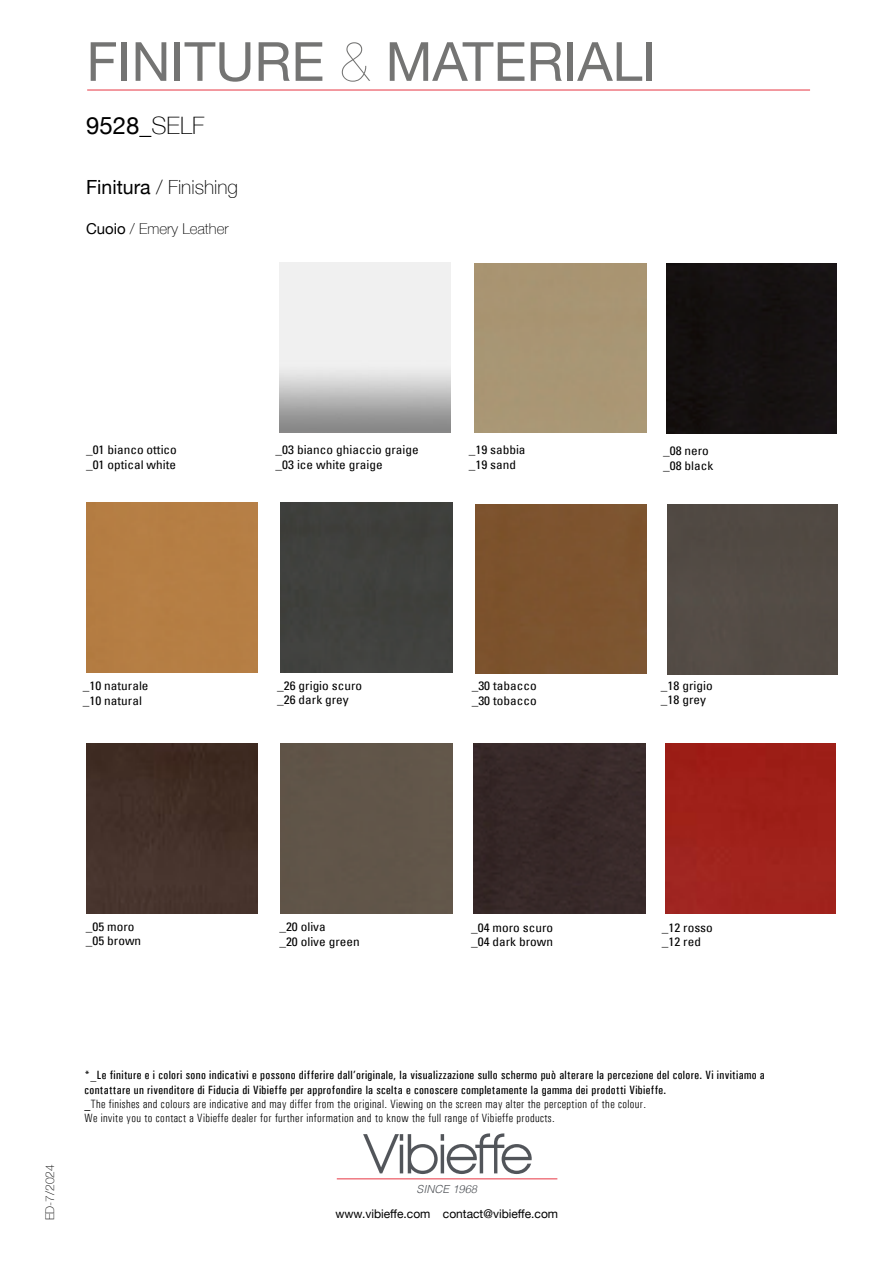
<style>
.page{position:relative;width:893px;height:1263px;background:#fff}
.page>*{position:absolute;margin:0;border:0;box-sizing:border-box;transform-origin:0 0}
.t1{font:54px "Helvetica Neue";color:#747473}
.t2{font:100 24px "Helvetica Neue";color:#000}
.t3{font:100 19.5px "Helvetica Neue";color:#000}
.t4{font:100 15px "Helvetica Neue";color:#000}
.t5{font:condensed 12px/14.4px "Univers";color:#000;scale:1.11 1}
.t6{font:500 condensed 12px/14.4px "Univers";letter-spacing:.03em;color:#000}
.t7{font:300 condensed 12px/14.4px "Univers";letter-spacing:.03em;color:#000}
.t8{font:12px "Helvetica Neue";color:#000}
.t9{font:100 12px "Helvetica Neue";color:#000}
.t10{font:italic 300 11.1px "Helvetica";color:#52555a}
.s1{font-weight:200}
.s2{font-weight:400}
</style>
<div class="page">
<svg style="left:363px;top:1133px;width:169px;height:41px"></svg>
<hr style="left:337px;top:1178px;width:220px;height:1px;background:#e73643">
<hr style="left:87px;top:90px;width:723px;height:1px;background:#e73643">
<div style="left:666px;top:264px;width:170px;height:169px;background:#151111"></div>
<div style="left:86px;top:503px;width:171px;height:170px;background:#b57e44"></div>
<div style="left:281px;top:503px;width:171px;height:170px;background:#40403e"></div>
<div style="left:475px;top:504px;width:172px;height:170px;background:#7d532e"></div>
<div style="left:667px;top:504px;width:170px;height:170px;background:#524b44"></div>
<img style="left:86px;top:744px;width:171px;height:169px">
<div style="left:281px;top:744px;width:171px;height:169px;background:#615549"></div>
<div style="left:474px;top:744px;width:171px;height:169px;background:#372928"></div>
<div style="left:665px;top:744px;width:170px;height:169px;background:#9f211a"></div>
<h1 class="t1" style="left:86px;top:23px;width:571px">FINITURE <span class="s1">&amp;</span> MATERIALI</h1>
<h2 class="t2" style="left:86px;top:108px;width:120px"><span class="s2">9528</span>_SELF</h2>
<h3 class="t3" style="left:86px;top:172px;width:154px"><span class="s2">Finitura</span> / Finishing</h3>
<p class="t4" style="left:86px;top:218px;width:144px"><span class="s2">Cuoio</span> / Emery Leather</p>
<p class="t5" style="left:86px;top:443px;width:83px">_01 bianco ottico _01 optical white</p>
<p class="t5" style="left:663px;top:444px;width:47px">_08 nero _08 black</p>
<p class="t5" style="left:276px;top:443px;width:131px">_03 bianco ghiaccio graige _03 ice white graige</p>
<p class="t5" style="left:469px;top:443px;width:53px">_19 sabbia _19 sand</p>
<p class="t5" style="left:83px;top:679px;width:61px">_10 naturale _10 natural</p>
<p class="t5" style="left:661px;top:678px;width:48px">_18 grigio _18 grey</p>
<p class="t5" style="left:277px;top:678px;width:78px">_26 grigio scuro _26 dark grey</p>
<p class="t5" style="left:472px;top:679px;width:60px">_30 tabacco _30 tobacco</p>
<p class="t5" style="left:279px;top:919px;width:74px">_20 oliva<br>_20 olive green</p>
<p class="t5" style="left:86px;top:919px;width:51px">_05 moro _05 brown</p>
<p class="t5" style="left:662px;top:920px;width:47px">_12 rosso _12 red</p>
<p class="t5" style="left:471px;top:920px;width:75px">_04 moro scuro _04 dark brown</p>
<p class="t9" style="left:41px;top:1220px;width:58px;rotate:-90deg">ED-7/2024</p>
<p class="t6" style="left:84px;top:1068px;width:682px">*_Le finiture e i colori sono indicativi e possono differire dall’originale, la visualizzazione sullo schermo può alterare la percezione del colore. Vi invitiamo a contattare un rivenditore di Fiducia di Vibieffe per approfondire la scelta e conoscere completamente la gamma dei prodotti Vibieffe.</p>
<p class="t7" style="left:84px;top:1097px;width:563px">_The finishes and colours are indicative and may differ from the original. Viewing on the screen may alter the perception of the colour.<br>We invite you to contact a Vibieffe dealer for further information and to know the full range of Vibieffe products.</p>
<p class="t10" style="left:417px;top:1179px;width:62px">SINCE 1968</p>
<p class="t8" style="left:335px;top:1205px;width:224px">www.vibieffe.com contact@vibieffe.com</p>
</div>
